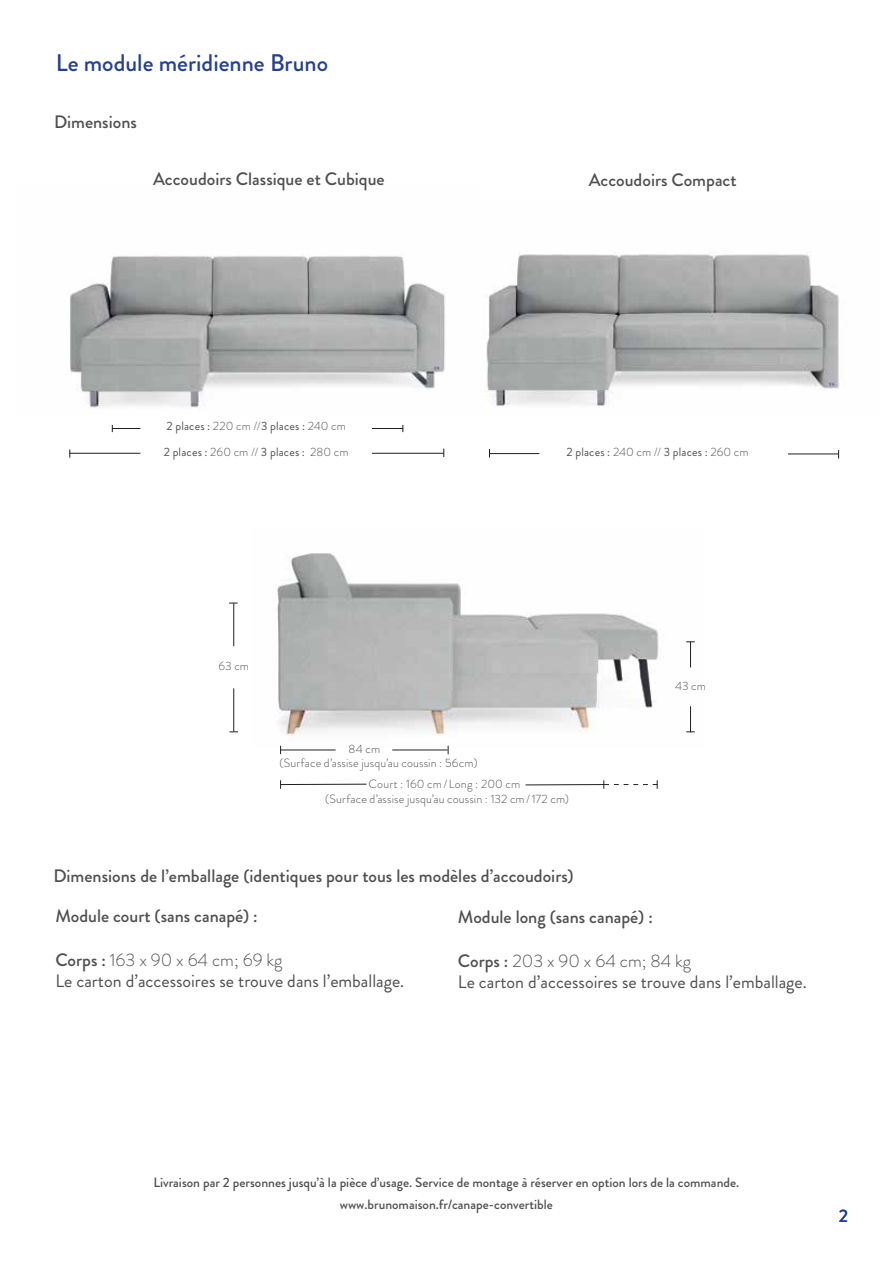
<style>
.page{position:relative;width:893px;height:1263px;background:#fff}
.page>*{position:absolute;margin:0;border:0;box-sizing:border-box;transform-origin:0 0}
.t1{font:500 24px "Brandon Grotesque";color:#25408f}
.t2{font:500 18px "Brandon Grotesque";color:#4f4f51}
.t3{font:18px/21.6px "Brandon Grotesque";color:#4f4f51}
.t4{font:500 18px "Brandon Grotesque";color:#23418a}
.t5{font:500 13.5px/22px "Brandon Grotesque";color:#4f4f51;text-align:center}
.t6{font:300 12px "Brandon Grotesque";letter-spacing:.01em;color:#4f4f51}
.t7{font:12px "Brandon Grotesque";letter-spacing:.015em;color:#4f4f51}
.s1{font-weight:300}
.s2{font-weight:500}
</style>
<div class="page">
<img style="left:70px;top:255px;width:375px;height:154px">
<img style="left:484px;top:252px;width:361px;height:155px">
<hr style="left:69px;top:453px;width:71px;height:1px;background:#231f20">
<hr style="left:372px;top:453px;width:72px;height:1px;background:#231f20">
<hr style="left:372px;top:428px;width:31px;height:1px;background:#231f20">
<svg style="left:112px;top:425px;width:28px;height:7px"></svg>
<hr style="left:489px;top:453px;width:50px;height:1px;background:#231f20">
<hr style="left:788px;top:454px;width:50px;height:1px;background:#231f20">
<img style="left:277px;top:553px;width:418px;height:197px">
<hr style="left:233px;top:688px;width:1px;height:43px;background:#231f20">
<hr style="left:233px;top:603px;width:1px;height:43px;background:#231f20">
<svg style="left:686px;top:706px;width:9px;height:26px"></svg>
<svg style="left:686px;top:641px;width:9px;height:26px"></svg>
<hr style="left:280px;top:750px;width:56px;height:1px;background:#231f20">
<hr style="left:392px;top:750px;width:56px;height:1px;background:#231f20">
<hr style="left:281px;top:784px;width:86px;height:1px;background:#231f20">
<hr style="left:526px;top:784px;width:78px;height:1px;background:#231f20">
<svg style="left:603px;top:780px;width:55px;height:9px"></svg>
<h1 class="t1" style="left:56px;top:46px;width:274px">Le module méridienne Bruno</h1>
<p class="t2" style="left:54px;top:110px;width:84px">Dimensions</p>
<p class="t2" style="left:153px;top:167px;width:233px">Accoudoirs Classique et Cubique</p>
<p class="t2" style="left:589px;top:168px;width:149px">Accoudoirs Compact</p>
<p class="t7" style="left:166px;top:418px;width:181px">2 places : <span class="s1">220 cm //</span>3 places : <span class="s1">240 cm</span></p>
<p class="t7" style="left:164px;top:443px;width:186px">2 places : <span class="s1">260 cm //</span> 3 places : <span class="s1">280 cm</span></p>
<p class="t7" style="left:566px;top:444px;width:184px">2 places : <span class="s1">240 cm //</span> 3 places : <span class="s1">260 cm</span></p>
<p class="t6" style="left:218px;top:657px;width:32px">63 cm</p>
<p class="t6" style="left:349px;top:741px;width:33px">84 cm</p>
<p class="t6" style="left:369px;top:775px;width:153px">Court : 160 cm/ Long : 200 cm</p>
<p class="t6" style="left:280px;top:754px;width:199px">(Surface d’assise jusqu’au coussin : 56cm)</p>
<p class="t6" style="left:325px;top:791px;width:245px">(Surface d’assise jusqu’au coussin : 132 cm/172 cm)</p>
<p class="t6" style="left:675px;top:678px;width:32px">43 cm</p>
<p class="t2" style="left:54px;top:863px;width:522px">Dimensions de l’emballage (identiques pour tous les modèles d’accoudoirs)</p>
<p class="t2" style="left:55px;top:904px;width:204px">Module court (sans canapé) :</p>
<p class="t3" style="left:55px;top:949px;width:350px"><span class="s2">Corps :</span> <span class="s1">163 x 90 x 64 cm; 69 kg<br></span>Le carton d’accessoires se trouve dans l’emballage.</p>
<p class="t2" style="left:458px;top:905px;width:196px">Module long (sans canapé) :</p>
<p class="t3" style="left:458px;top:950px;width:350px"><span class="s2">Corps :</span> <span class="s1">203 x 90 x 64 cm; 84 kg<br></span>Le carton d’accessoires se trouve dans l’emballage.</p>
<p class="t5" style="left:153px;top:1172px;width:587px">Livraison par 2 personnes jusqu’à la pièce d’usage. Service de montage à réserver en option lors de la commande. www.brunomaison.fr/canape-convertible</p>
<p class="t4" style="left:839px;top:1203px;width:11px">2</p>
</div>
